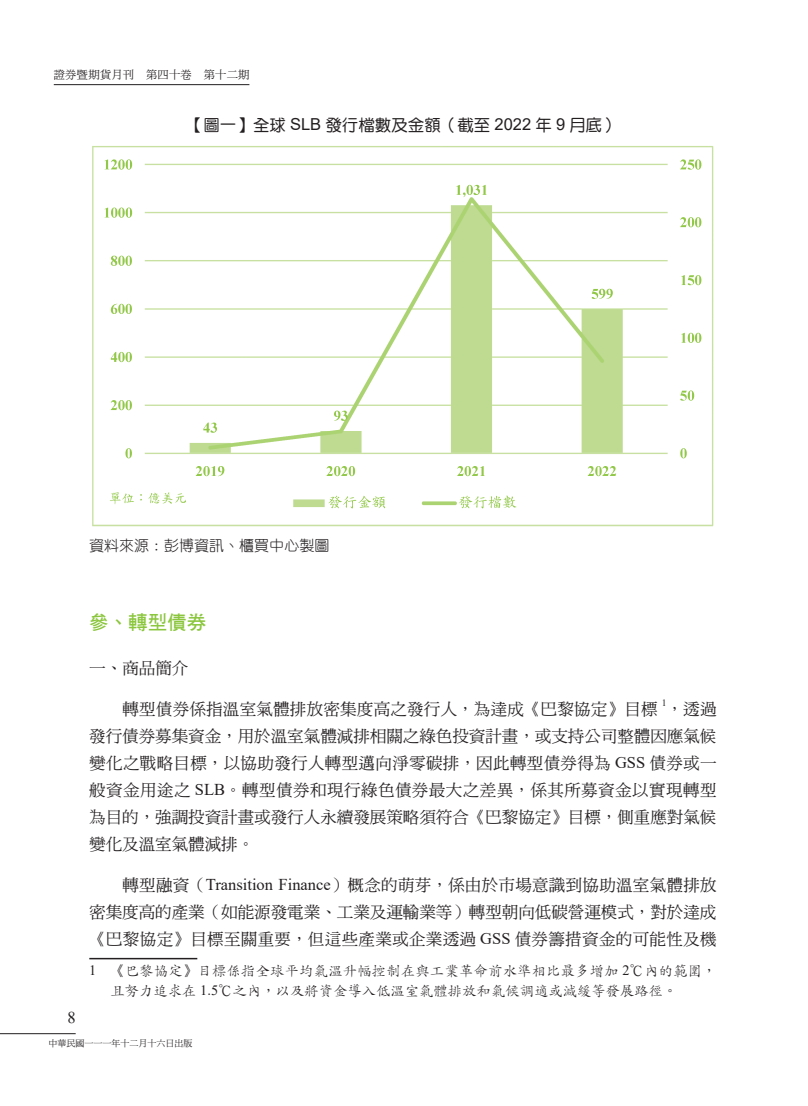
<style>
.page{position:relative;width:808px;height:1106px;background:#fff}
.page>*{position:absolute;margin:0;border:0;box-sizing:border-box;transform-origin:0 0}
.t1{font:19.5px "DF Hei Bd HK BF";color:#8bc63e}
.t2{font:16.5px/27px "DF Ming Md HK BF";letter-spacing:.015em;color:#231f20;text-align:justify}
.t3{font:16.5px "DF Yuan Md HK BF";color:#231f20}
.t4{font:16.5px "Times New Roman";color:#231f20}
.t5{font:15px "DF Yuan Lt HK BF";color:#231f20}
.t6{font:14.25px/19.6px "DF Kai Shu W3 HK BF";letter-spacing:.02em;color:#231f20}
.t7{font:11.25px "DF Ming Md HK BF";letter-spacing:.025em;color:#231f20}
.t8{font:9.6px "Times New Roman";color:#231f20}
.t9{font:9px "DF Ming Md HK BF";color:#231f20}
.s1{font-family:"Arial"}
.s2{font-family:"Times New Roman"}
</style>
<div class="page">
<hr style="left:0;top:1033px;width:76px;height:1px;background:#231f20">
<hr style="left:54px;top:84px;width:195px;height:1px;background:#231f20">
<hr style="left:89px;top:957px;width:108px;height:2px;background:#231f20">
<img style="left:92px;top:146px;width:622px;height:381px">
<p class="t7" style="left:54px;top:69px;width:197px">證券暨期貨月刊　第四十卷　第十二期</p>
<p class="t3" style="left:187px;top:117px;width:433px">【圖一】全球 <span class="s1">SLB</span> 發行檔數及金額（截至 <span class="s1">2022</span> 年 <span class="s1">9</span> 月底）</p>
<p class="t5" style="left:89px;top:537px;width:241px">資料來源：彭博資訊、櫃買中心製圖</p>
<p class="t4" style="left:67px;top:1006px;width:10px">8</p>
<p class="t1" style="left:89px;top:613px;width:118px">參、轉型債券</p>
<p class="t2" style="left:89px;top:655px;width:101px">一、商品簡介</p>
<p class="t2" style="left:122px;top:695px;width:537px">轉型債券係指溫室氣體排放密集度高之發行人，為達成《巴黎協定》目標</p>
<p class="t8" style="left:662px;top:696px;width:6px">1</p>
<p class="t2" style="left:89px;top:695px;width:629px;text-indent:577px">，透過發行債券募集資金，用於溫室氣體減排相關之綠色投資計畫，或支持公司整體因應氣候變化之戰略目標，以協助發行人轉型邁向淨零碳排，因此轉型債券得為 <span class="s2">GSS</span> 債券或一般資金用途之 <span class="s2">SLB</span>。轉型債券和現行綠色債券最大之差異，係其所募資金以實現轉型為目的，強調投資計畫或發行人永續發展策略須符合《巴黎協定》目標，側重應對氣候變化及溫室氣體減排。</p>
<p class="t2" style="left:89px;top:871px;width:629px;text-indent:33px">轉型融資（<span class="s2">Transition Finance</span>）概念的萌芽，係由於市場意識到協助溫室氣體排放密集度高的產業（如能源發電業、工業及運輸業等）轉型朝向低碳營運模式，對於達成《巴黎協定》目標至關重要，但這些產業或企業透過 <span class="s2">GSS</span> 債券籌措資金的可能性及機</p>
<p class="t6" style="left:111px;top:961px;width:607px;text-indent:-21px"><span class="s2">1</span> 《巴黎協定》目標係指全球平均氣溫升幅控制在與工業革命前水準相比最多增加 <span class="s2">2</span>℃內的範圍，且努力追求在 <span class="s2">1.5</span>℃之內，以及將資金導入低溫室氣體排放和氣候調適或減緩等發展路徑。</p>
<p class="t9" style="left:48px;top:1038px;width:146px">中華民國一一一年十二月十六日出版</p>
</div>
